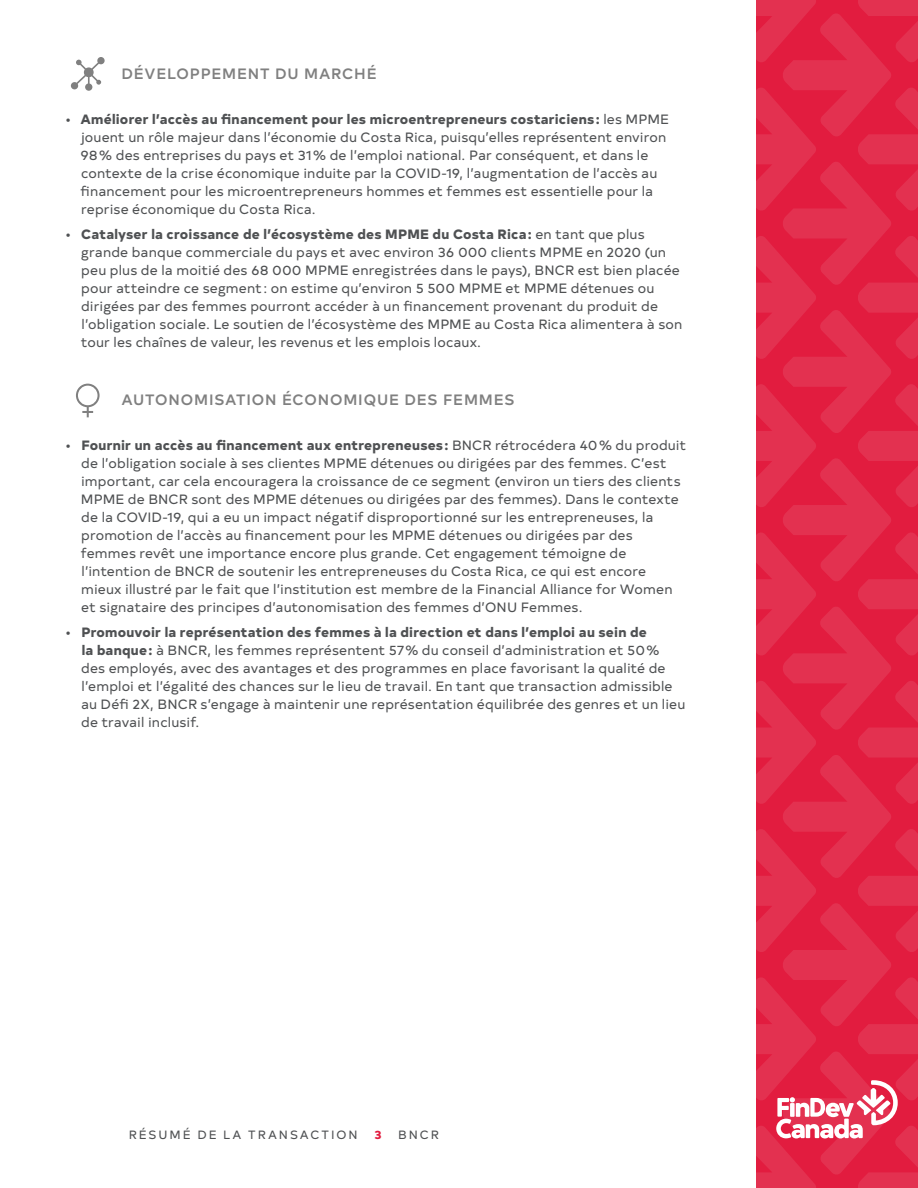
<style>
.page{position:relative;width:918px;height:1188px;background:#fff}
.page>*{position:absolute;margin:0;border:0;box-sizing:border-box;transform-origin:0 0}
.t1{font:500 15px "Typold";letter-spacing:.06em;color:#808080}
.t2{font:13.5px/18px "Typold";letter-spacing:.01em;color:#4f5153}
.t3{font:12px "Typold";letter-spacing:.165em;color:#4f5153}
.t4{font:800 12px "Typold";color:#e21c3f}
.s1{font-weight:800}
</style>
<div class="page">
<svg style="left:756px;top:0;width:162px;height:1188px;background:#e2294a"></svg>
<svg style="left:76px;top:384px;width:24px;height:33px"></svg>
<svg style="left:71px;top:57px;width:34px;height:34px"></svg>
<h3 class="t1" style="left:122px;top:61px;width:256px">DÉVELOPPEMENT DU MARCHÉ</h3>
<p class="t2" style="left:81px;top:109px;width:590px;text-indent:-15px">• <span class="s1">Améliorer l’accès au financement pour les microentrepreneurs costariciens :</span> les MPME jouent un rôle majeur dans l’économie du Costa Rica, puisqu’elles représentent environ 98 % des entreprises du pays et 31 % de l’emploi national. Par conséquent, et dans le contexte de la crise économique induite par la COVID‑19, l’augmentation de l’accès au financement pour les microentrepreneurs hommes et femmes est essentielle pour la reprise économique du Costa Rica.</p>
<p class="t2" style="left:81px;top:224px;width:603px;text-indent:-15px">• <span class="s1">Catalyser la croissance de l’écosystème des MPME du Costa Rica :</span> en tant que plus grande banque commerciale du pays et avec environ 36 000 clients MPME en 2020 (un peu plus de la moitié des 68 000 MPME enregistrées dans le pays), BNCR est bien placée pour atteindre ce segment : on estime qu’environ 5 500 MPME et MPME détenues ou dirigées par des femmes pourront accéder à un financement provenant du produit de l’obligation sociale. Le soutien de l’écosystème des MPME au Costa Rica alimentera à son tour les chaînes de valeur, les revenus et les emplois locaux.</p>
<h3 class="t1" style="left:122px;top:388px;width:395px">AUTONOMISATION ÉCONOMIQUE DES FEMMES</h3>
<p class="t2" style="left:81px;top:435px;width:607px;text-indent:-15px">• <span class="s1">Fournir un accès au financement aux entrepreneuses :</span> BNCR rétrocédera 40 % du produit de l’obligation sociale à ses clientes MPME détenues ou dirigées par des femmes. C’est important, car cela encouragera la croissance de ce segment (environ un tiers des clients MPME de BNCR sont des MPME détenues ou dirigées par des femmes). Dans le contexte de la COVID‑19, qui a eu un impact négatif disproportionné sur les entrepreneuses, la promotion de l’accès au financement pour les MPME détenues ou dirigées par des femmes revêt une importance encore plus grande. Cet engagement témoigne de l’intention de BNCR de soutenir les entrepreneuses du Costa Rica, ce qui est encore mieux illustré par le fait que l’institution est membre de la Financial Alliance for Women et signataire des principes d’autonomisation des femmes d’ONU Femmes.</p>
<p class="t2" style="left:81px;top:622px;width:606px;text-indent:-15px">• <span class="s1">Promouvoir la représentation des femmes à la direction et dans l’emploi au sein de<br>la banque :</span> à BNCR, les femmes représentent 57 % du conseil d’administration et 50 % des employés, avec des avantages et des programmes en place favorisant la qualité de l’emploi et l’égalité des chances sur le lieu de travail. En tant que transaction admissible au Défi 2X, BNCR s’engage à maintenir une représentation équilibrée des genres et un lieu de travail inclusif.</p>
<p class="t3" style="left:129px;top:1125px;width:231px">RÉSUMÉ DE LA TRANSACTION</p>
<p class="t4" style="left:374px;top:1124px;width:9px">3</p>
<p class="t3" style="left:398px;top:1125px;width:42px">BNCR</p>
</div>
